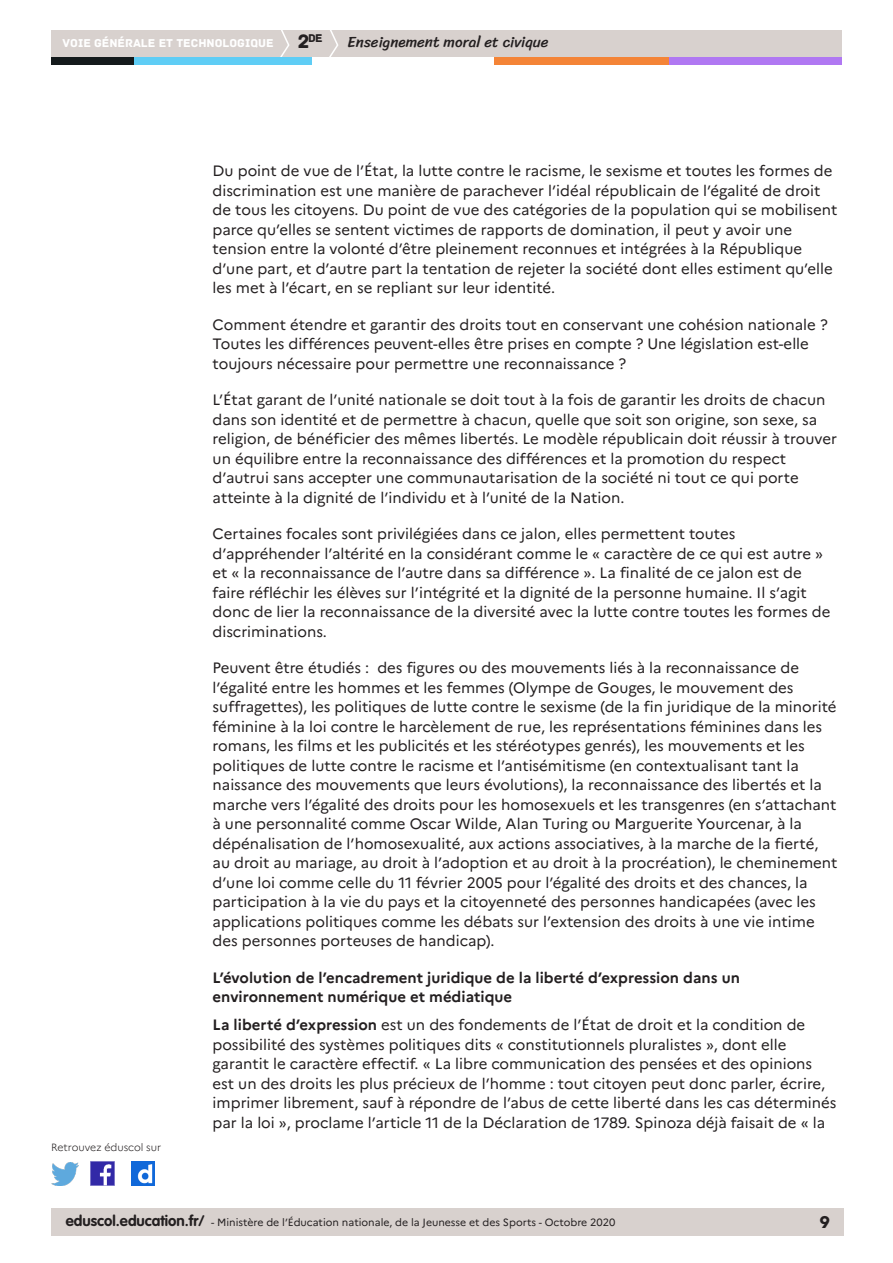
<style>
.page{position:relative;width:893px;height:1263px;background:#fff}
.page>*{position:absolute;margin:0;border:0;box-sizing:border-box;transform-origin:0 0}
.t1{font:18px "Archive";color:#231f20}
.Texte_courant{font:15px/19.5px "Marianne";color:#231f20}
._04_titre_4{font:700 15px/19.5px "Marianne";color:#231f20}
.t2{font:15px "Sriracha";color:#231f20}
.t3{font:12px "Archive";color:#fff}
.t4{font:11.85px "Archive";color:#231f20}
.t5{font:10.5px "Marianne";color:#231f20}
.t6{font:300 10.5px "Marianne";color:#231f20}
.s1{font-size:20.4px}
.s2{font-weight:700}
.s3{font-family:"VAG Rounded Std";font-weight:700;font-size:15px}
</style>
<div class="page">
<div style="left:51px;top:1209px;width:792px;height:27px;background:#d8d1ce"></div>
<img style="left:91px;top:1162px;width:23px;height:23px">
<img style="left:51px;top:1163px;width:28px;height:22px">
<img style="left:132px;top:1162px;width:22px;height:23px">
<div style="left:51px;top:30px;width:791px;height:27px;background:#d8d1ce"></div>
<svg style="left:280px;top:30px;width:10px;height:27px"></svg>
<svg style="left:329px;top:30px;width:9px;height:27px"></svg>
<div style="left:133px;top:57px;width:179px;height:8px;background:#5fcdf5"></div>
<div style="left:51px;top:57px;width:82px;height:8px;background:#141a1c"></div>
<div style="left:667px;top:57px;width:175px;height:8px;background:#b078f2"></div>
<div style="left:494px;top:57px;width:175px;height:8px;background:#f48437"></div>
<p class="t4" style="left:298px;top:31px;width:27px"><span class="s1">2</span>de</p>
<p class="t3" style="left:63px;top:36px;width:212px">VOIE GÉNÉRALE ET TECHNOLOGIQUE</p>
<p class="t2" style="left:348px;top:33px;width:202px">Enseignement moral et civique</p>
<p class="t6" style="left:51px;top:1141px;width:112px">Retrouvez éduscol sur</p>
<p class="Texte_courant" style="left:213px;top:161px;width:626px">Du point de vue de l’État, la lutte contre le racisme, le sexisme et toutes les formes de discrimination est une manière de parachever l’idéal républicain de l’égalité de droit de tous les citoyens. Du point de vue des catégories de la population qui se mobilisent parce qu’elles se sentent victimes de rapports de domination, il peut y avoir une tension entre la volonté d’être pleinement reconnues et intégrées à la République d’une part, et d’autre part la tentation de rejeter la société dont elles estiment qu’elle les met à l’écart, en se repliant sur leur identité.</p>
<p class="Texte_courant" style="left:213px;top:314px;width:617px">Comment étendre et garantir des droits tout en conservant une cohésion nationale ?<br>Toutes les différences peuvent-elles être prises en compte ? Une législation est-elle toujours nécessaire pour permettre une reconnaissance ?</p>
<p class="Texte_courant" style="left:213px;top:390px;width:626px">L’État garant de l’unité nationale se doit tout à la fois de garantir les droits de chacun dans son identité et de permettre à chacun, quelle que soit son origine, son sexe, sa religion, de bénéficier des mêmes libertés. Le modèle républicain doit réussir à trouver un équilibre entre la reconnaissance des différences et la promotion du respect d’autrui sans accepter une communautarisation de la société ni tout ce qui porte atteinte à la dignité de l’individu et à l’unité de la Nation.</p>
<p class="Texte_courant" style="left:213px;top:524px;width:619px">Certaines focales sont privilégiées dans ce jalon, elles permettent toutes d’appréhender l’altérité en la considérant comme le « caractère de ce qui est autre » et « la reconnaissance de l’autre dans sa différence ». La finalité de ce jalon est de faire réfléchir les élèves sur l’intégrité et la dignité de la personne humaine. Il s’agit donc de lier la reconnaissance de la diversité avec la lutte contre toutes les formes de discriminations.</p>
<p class="Texte_courant" style="left:213px;top:658px;width:626px">Peuvent être étudiés : des figures ou des mouvements liés à la reconnaissance de l’égalité entre les hommes et les femmes (Olympe de Gouges, le mouvement des suffragettes), les politiques de lutte contre le sexisme (de la fin juridique de la minorité féminine à la loi contre le harcèlement de rue, les représentations féminines dans les romans, les films et les publicités et les stéréotypes genrés), les mouvements et les politiques de lutte contre le racisme et l’antisémitisme (en contextualisant tant la naissance des mouvements que leurs évolutions), la reconnaissance des libertés et la marche vers l’égalité des droits pour les homosexuels et les transgenres (en s’attachant à une personnalité comme Oscar Wilde, Alan Turing ou Marguerite Yourcenar, à la dépénalisation de l’homosexualité, aux actions associatives, à la marche de la fierté, au droit au mariage, au droit à l’adoption et au droit à la procréation), le cheminement d’une loi comme celle du 11 février 2005 pour l’égalité des droits et des chances, la participation à la vie du pays et la citoyenneté des personnes handicapées (avec les applications politiques comme les débats sur l’extension des droits à une vie intime des personnes porteuses de handicap).</p>
<p class="_04_titre_4" style="left:213px;top:967px;width:529px">L’évolution de l’encadrement juridique de la liberté d’expression dans un environnement numérique et médiatique</p>
<p class="Texte_courant" style="left:213px;top:1015px;width:625px"><span class="s2">La liberté d’expression</span> est un des fondements de l’État de droit et la condition de possibilité des systèmes politiques dits « constitutionnels pluralistes », dont elle garantit le caractère effectif. « La libre communication des pensées et des opinions est un des droits les plus précieux de l’homme : tout citoyen peut donc parler, écrire, imprimer librement, sauf à répondre de l’abus de cette liberté dans les cas déterminés par la loi », proclame l’article 11 de la Déclaration de 1789. Spinoza déjà faisait de « la</p>
<p class="t5" style="left:66px;top:1216px;width:551px"><span class="s3">eduscol.education.fr/</span> - Ministère de l’Éducation nationale, de la Jeunesse et des Sports - Octobre 2020</p>
<p class="t1" style="left:820px;top:1211px;width:12px">9</p>
</div>
